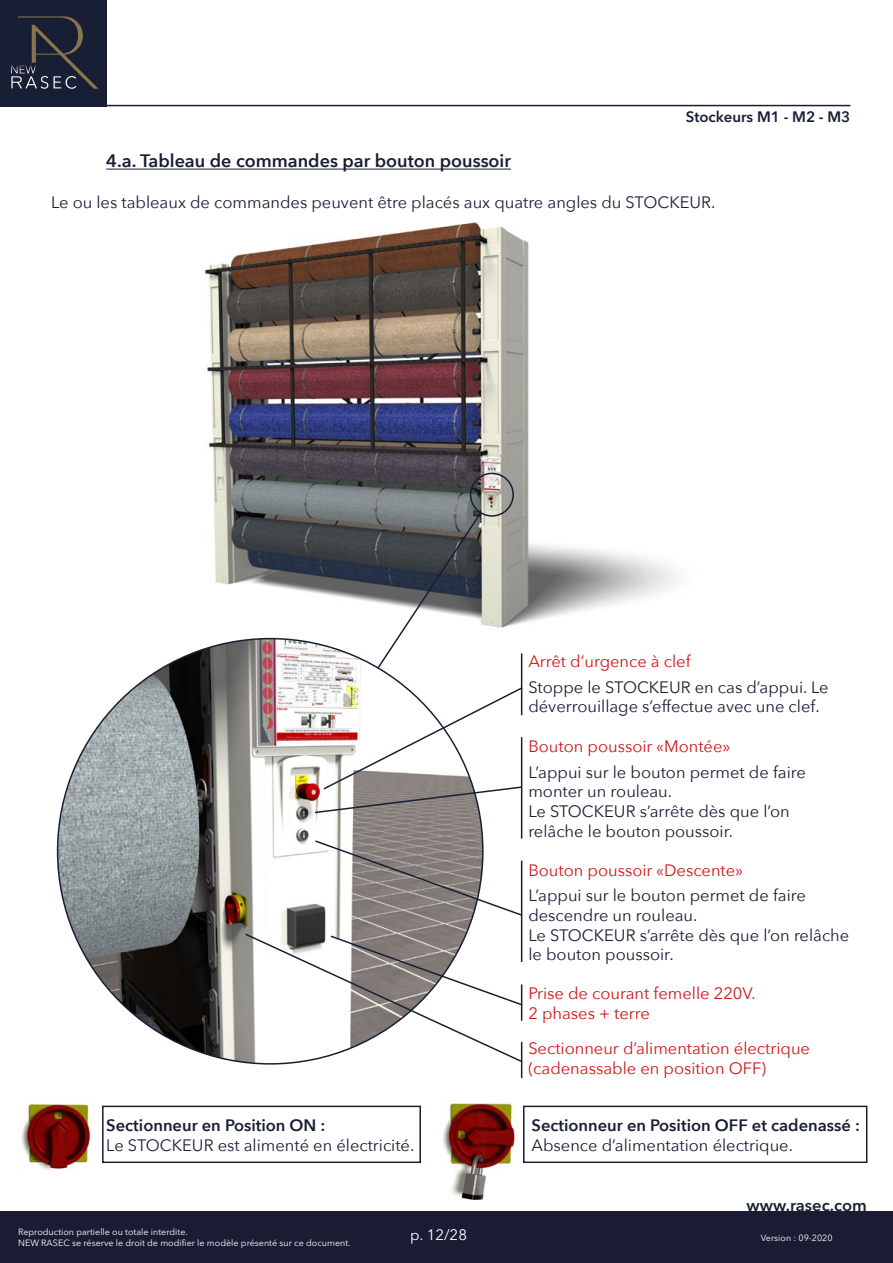
<style>
.page{position:relative;width:893px;height:1263px;background:#fff}
.page>*{position:absolute;margin:0;border:0;box-sizing:border-box;transform-origin:0 0}
.t1{font:600 18px "Avenir Next";color:#181e34}
.t2{font:16.5px/19.8px "Avenir Next";color:#181e34}
.t3{font:16.5px/19.8px "Avenir Next";color:#cd1719}
.t4{font:600 16.5px "Avenir Next";color:#181e34}
.t5{font:600 16.5px "Avenir Next LT Pro";color:#181e34}
.t6{font:600 15px "Avenir Next LT Pro";color:#181e34}
.t7{font:15px "Avenir Next LT Pro";color:#fff}
.t8{font:9px/10.8px "Avenir Next LT Pro";color:#fff}
</style>
<div class="page">
<div style="left:0;top:1212px;width:893px;height:51px;background:#1a1c33"></div>
<hr style="left:0;top:105px;width:850px;height:1px;background:#181e34">
<div style="left:0;top:0;width:106px;height:106px;background:#181e34"></div>
<svg style="left:11px;top:16px;width:87px;height:73px"></svg>
<img style="left:204px;top:222px;width:473px;height:416px">
<img style="left:58px;top:639px;width:425px;height:425px;border-radius:213px">
<img style="left:21px;top:1103px;width:70px;height:67px">
<img style="left:443px;top:1102px;width:72px;height:97px">
<div style="left:102px;top:1105px;width:319px;height:58px;border:2px solid #181e34"></div>
<div style="left:523px;top:1105px;width:344px;height:58px;border:2px solid #181e34"></div>
<hr style="left:521px;top:653px;width:1px;height:62px;background:#181e34">
<hr style="left:521px;top:737px;width:1px;height:102px;background:#181e34">
<hr style="left:521px;top:860px;width:1px;height:102px;background:#181e34">
<hr style="left:521px;top:1042px;width:1px;height:36px;background:#181e34">
<svg style="left:313px;top:686px;width:210px;height:128px"></svg>
<svg style="left:314px;top:839px;width:209px;height:78px"></svg>
<svg style="left:244px;top:932px;width:279px;height:132px"></svg>
<div style="left:470px;top:473px;width:44px;height:44px;border:2px solid #181e34;border-radius:50%"></div>
<svg style="left:376px;top:510px;width:107px;height:160px"></svg>
<hr style="left:106px;top:169px;width:405px;height:1px;background:#181e34">
<p class="t6" style="left:686px;top:108px;width:166px">Stockeurs M1 - M2 - M3</p>
<p class="t1" style="left:106px;top:145px;width:406px">4.a. Tableau de commandes par bouton poussoir</p>
<p class="t2" style="left:51px;top:191px;width:666px">Le ou les tableaux de commandes peuvent être placés aux quatre angles du STOCKEUR.</p>
<p class="t3" style="left:528px;top:651px;width:164px">Arrêt d’urgence à clef</p>
<p class="t2" style="left:528px;top:676px;width:302px">Stoppe le STOCKEUR en cas d’appui. Le déverrouillage s’effectue avec une clef.</p>
<p class="t3" style="left:528px;top:736px;width:204px">Bouton poussoir «Montée»</p>
<p class="t2" style="left:528px;top:761px;width:279px">L’appui sur le bouton permet de faire monter un rouleau.<br>Le STOCKEUR s’arrête dès que l’on relâche le bouton poussoir.</p>
<p class="t4" style="left:106px;top:1111px;width:221px">Sectionneur en Position ON :</p>
<p class="t2" style="left:106px;top:1135px;width:310px">Le STOCKEUR est alimenté en électricité.</p>
<p class="t3" style="left:528px;top:859px;width:216px">Bouton poussoir «Descente»</p>
<p class="t2" style="left:528px;top:885px;width:322px">L’appui sur le bouton permet de faire descendre un rouleau.<br>Le STOCKEUR s’arrête dès que l’on relâche le bouton poussoir.</p>
<p class="t3" style="left:528px;top:982px;width:229px">Prise de courant femelle 220V.<br>2 phases + terre</p>
<p class="t3" style="left:528px;top:1038px;width:283px">Sectionneur d’alimentation électrique (cadenassable en position OFF)</p>
<p class="t4" style="left:531px;top:1111px;width:330px">Sectionneur en Position OFF et cadenassé :</p>
<p class="t2" style="left:531px;top:1135px;width:263px">Absence d’alimentation électrique.</p>
<p class="t5" style="left:746px;top:1195px;width:122px">www.rasec.com</p>
<p class="t8" style="left:18px;top:1227px;width:334px">Reproduction partielle ou totale interdite.<br>NEW RASEC se réserve le droit de modifier le modèle présenté sur ce document.</p>
<p class="t7" style="left:410px;top:1226px;width:58px">p. 12/28</p>
<p class="t8" style="left:761px;top:1232px;width:73px">Version : 09-2020</p>
</div>
